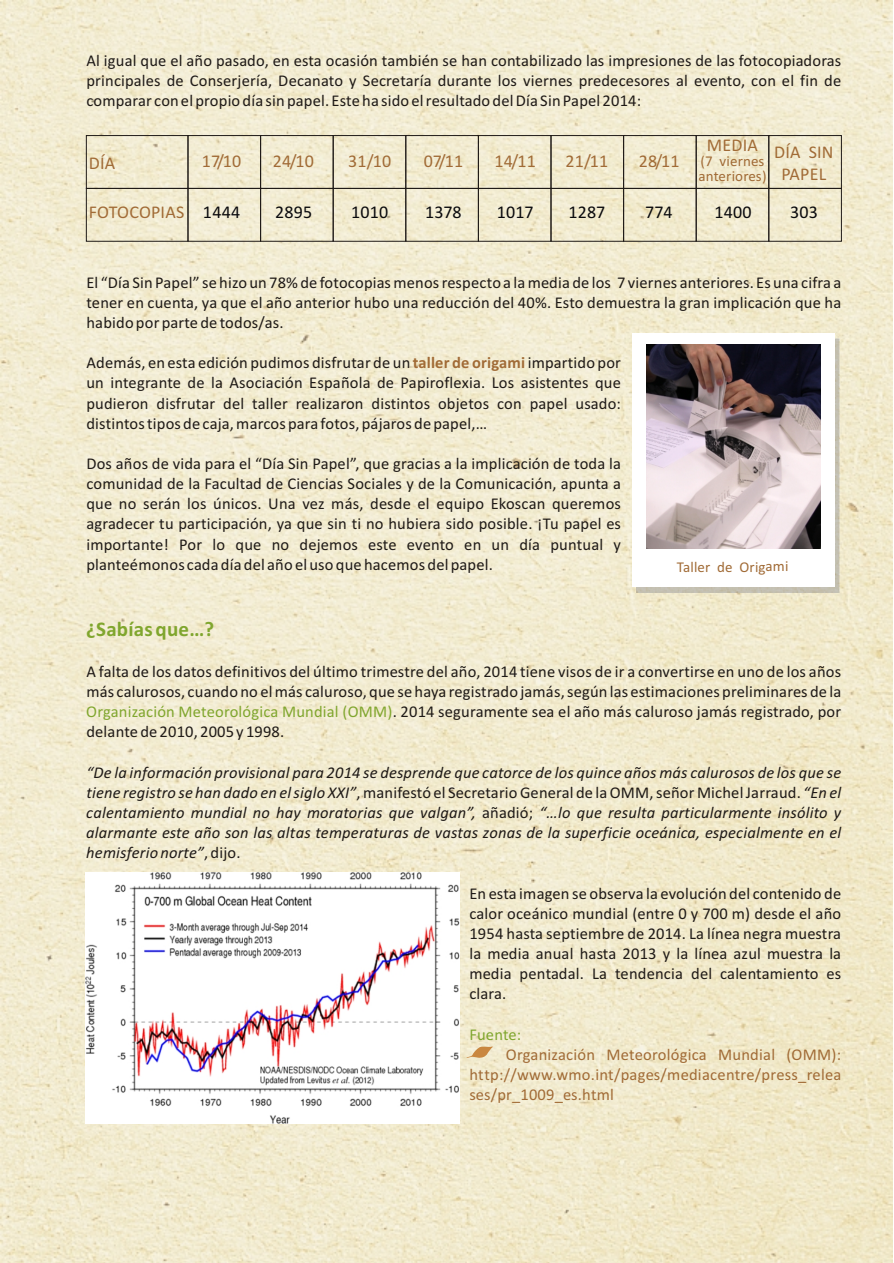
<style>
.page{position:relative;width:894px;height:1263px;background:#fff}
.page>*{position:absolute;margin:0;border:0;box-sizing:border-box;transform-origin:0 0}
.t1{font:700 21px "Calibri";letter-spacing:.01em;color:#80a62e}
.t2{font:18px/21.9px "Calibri";letter-spacing:.01em;color:#a16b36;text-align:center}
.t3{font:18px "Calibri";letter-spacing:.01em;color:#0a0a0d}
.t4{font:16.5px/20.1px "Calibri";letter-spacing:.01em;color:#1f1a17;text-align:justify}
.t5{font:italic 16.5px/20.1px "Calibri";letter-spacing:.01em;color:#1f1a17;text-align:justify}
.t6{font:16.5px/20.1px "Calibri";letter-spacing:.015em;color:#a16b36;text-align:justify}
.t7{font:16.5px "Calibri";letter-spacing:.01em;color:#80a62e}
.t8{font:15px/14.2px "Calibri";letter-spacing:.01em;color:#a16b36}
.s1{font-weight:700;color:#a16b36}
.s2{color:#80a62e}
.s3{font-style:normal}
</style>
<div class="page">
<img style="left:0;top:0;width:893px;height:1263px">
<img style="left:637px;top:339px;width:202px;height:253px">
<div style="left:632px;top:333px;width:202px;height:254px;background:#fff"></div>
<img style="left:646px;top:345px;width:174px;height:204px">
<div style="left:86px;top:135px;width:102px;height:54px;border:1px solid #1f1a17"></div>
<div style="left:86px;top:188px;width:102px;height:53px;border:1px solid #1f1a17"></div>
<div style="left:188px;top:135px;width:73px;height:54px;border:1px solid #1f1a17"></div>
<div style="left:188px;top:188px;width:73px;height:53px;border:1px solid #1f1a17"></div>
<div style="left:260px;top:135px;width:73px;height:54px;border:1px solid #1f1a17"></div>
<div style="left:260px;top:188px;width:73px;height:53px;border:1px solid #1f1a17"></div>
<div style="left:333px;top:135px;width:73px;height:54px;border:1px solid #1f1a17"></div>
<div style="left:333px;top:188px;width:73px;height:53px;border:1px solid #1f1a17"></div>
<div style="left:406px;top:135px;width:73px;height:54px;border:1px solid #1f1a17"></div>
<div style="left:406px;top:188px;width:73px;height:53px;border:1px solid #1f1a17"></div>
<div style="left:478px;top:135px;width:73px;height:54px;border:1px solid #1f1a17"></div>
<div style="left:478px;top:188px;width:73px;height:53px;border:1px solid #1f1a17"></div>
<div style="left:551px;top:135px;width:73px;height:54px;border:1px solid #1f1a17"></div>
<div style="left:551px;top:188px;width:73px;height:53px;border:1px solid #1f1a17"></div>
<div style="left:623px;top:135px;width:73px;height:54px;border:1px solid #1f1a17"></div>
<div style="left:623px;top:188px;width:73px;height:53px;border:1px solid #1f1a17"></div>
<div style="left:696px;top:135px;width:73px;height:54px;border:1px solid #1f1a17"></div>
<div style="left:696px;top:188px;width:73px;height:53px;border:1px solid #1f1a17"></div>
<div style="left:769px;top:135px;width:73px;height:54px;border:1px solid #1f1a17"></div>
<div style="left:769px;top:188px;width:73px;height:53px;border:1px solid #1f1a17"></div>
<img style="left:85px;top:872px;width:374px;height:251px">
<svg style="left:467px;top:1046px;width:26px;height:12px"></svg>
<p class="t4" style="left:86px;top:52px;width:756px">Al igual que el año pasado, en esta ocasión también se han contabilizado las impresiones de las fotocopiadoras principales de Conserjería, Decanato y Secretaría durante los viernes predecesores al evento, con el fin de comparar con el propio día sin papel. Este ha sido el resultado del Día Sin Papel 2014:</p>
<p class="t2" style="left:89px;top:154px;width:28px">DÍA</p>
<p class="t2" style="left:89px;top:202px;width:97px">FOTOCOPIAS</p>
<p class="t2" style="left:202px;top:151px;width:41px">17/10</p>
<p class="t3" style="left:203px;top:204px;width:39px">1444</p>
<p class="t2" style="left:273px;top:151px;width:43px">24/10</p>
<p class="t2" style="left:348px;top:151px;width:44px">31/10</p>
<p class="t2" style="left:424px;top:151px;width:41px">07/11</p>
<p class="t2" style="left:495px;top:151px;width:43px">14/11</p>
<p class="t2" style="left:566px;top:151px;width:44px">21/11</p>
<p class="t2" style="left:639px;top:151px;width:42px">28/11</p>
<p class="t2" style="left:707px;top:136px;width:53px">MEDIA</p>
<p class="t8" style="left:698px;top:155px;width:70px">(7 viernes anteriores)</p>
<p class="t2" style="left:774px;top:143px;width:61px">DÍA SIN<br>PAPEL</p>
<p class="t3" style="left:275px;top:204px;width:39px">2895</p>
<p class="t3" style="left:351px;top:204px;width:39px">1010</p>
<p class="t3" style="left:425px;top:204px;width:38px">1378</p>
<p class="t3" style="left:497px;top:204px;width:38px">1017</p>
<p class="t3" style="left:568px;top:204px;width:38px">1287</p>
<p class="t3" style="left:645px;top:204px;width:29px">774</p>
<p class="t3" style="left:714px;top:204px;width:39px">1400</p>
<p class="t3" style="left:790px;top:204px;width:29px">303</p>
<p class="t4" style="left:86px;top:274px;width:756px">El “Día Sin Papel” se hizo un 78% de fotocopias menos respecto a la media de los 7 viernes anteriores. Es una cifra a tener en cuenta, ya que el año anterior hubo una reducción del 40%. Esto demuestra la gran implicación que ha habido por parte de todos/as.</p>
<p class="t4" style="left:86px;top:354px;width:536px">Además, en esta edición pudimos disfrutar de un <span class="s1">taller de origami</span>impartido por un integrante de la Asociación Española de Papiroflexia. Los asistentes que pudieron disfrutar del taller realizaron distintos objetos con papel usado: distintos tipos de caja, marcos para fotos, pájaros de papel,…</p>
<p class="t4" style="left:86px;top:455px;width:536px">Dos años de vida para el “Día Sin Papel”, que gracias a la implicación de toda la comunidad de la Facultad de Ciencias Sociales y de la Comunicación, apunta a que no serán los únicos. Una vez más, desde el equipo Ekoscan queremos agradecer tu participación, ya que sin ti no hubiera sido posible. ¡Tu papel es importante! Por lo que no dejemos este evento en un día puntual y planteémonos cada día del año el uso que hacemos del papel.</p>
<p class="t8" style="left:677px;top:561px;width:113px">Taller de Origami</p>
<p class="t1" style="left:86px;top:620px;width:130px">¿Sabías que…?</p>
<p class="t4" style="left:86px;top:663px;width:756px">A falta de los datos definitivos del último trimestre del año, 2014 tiene visos de ir a convertirse en uno de los años más calurosos, cuando no el más caluroso, que se haya registrado jamás, según las estimaciones preliminares de la <span class="s2">Organización Meteorológica Mundial (OMM)</span>. 2014 seguramente sea el año más caluroso jamás registrado, por delante de 2010, 2005 y 1998.</p>
<p class="t5" style="left:86px;top:764px;width:756px">“De la información provisional para 2014 se desprende que catorce de los quince años más calurosos de los que se tiene registro se han dado en el siglo XXI”<span class="s3">, manifestó el Secretario General de la OMM, señor Michel Jarraud.</span> “En el calentamiento mundial no hay moratorias que valgan”, <span class="s3">añadió;</span> “…lo que resulta particularmente insólito y alarmante este año son las altas temperaturas de vastas zonas de la superficie oceánica, especialmente en el hemisferio norte”<span class="s3">, dijo.</span></p>
<p class="t4" style="left:469px;top:884px;width:373px">En esta imagen se observa la evolución del contenido de calor oceánico mundial (entre 0 y 700 m) desde el año 1954 hasta septiembre de 2014. La línea negra muestra la media anual hasta 2013 y la línea azul muestra la media pentadal. La tendencia del calentamiento es clara.</p>
<p class="t7" style="left:469px;top:1027px;width:54px">Fuente:</p>
<p class="t6" style="left:469px;top:1046px;width:373px;text-indent:37px">Organización Meteorológica Mundial (OMM): http://www.wmo.int/pages/mediacentre/press_relea ses/pr_1009_es.html</p>
</div>
